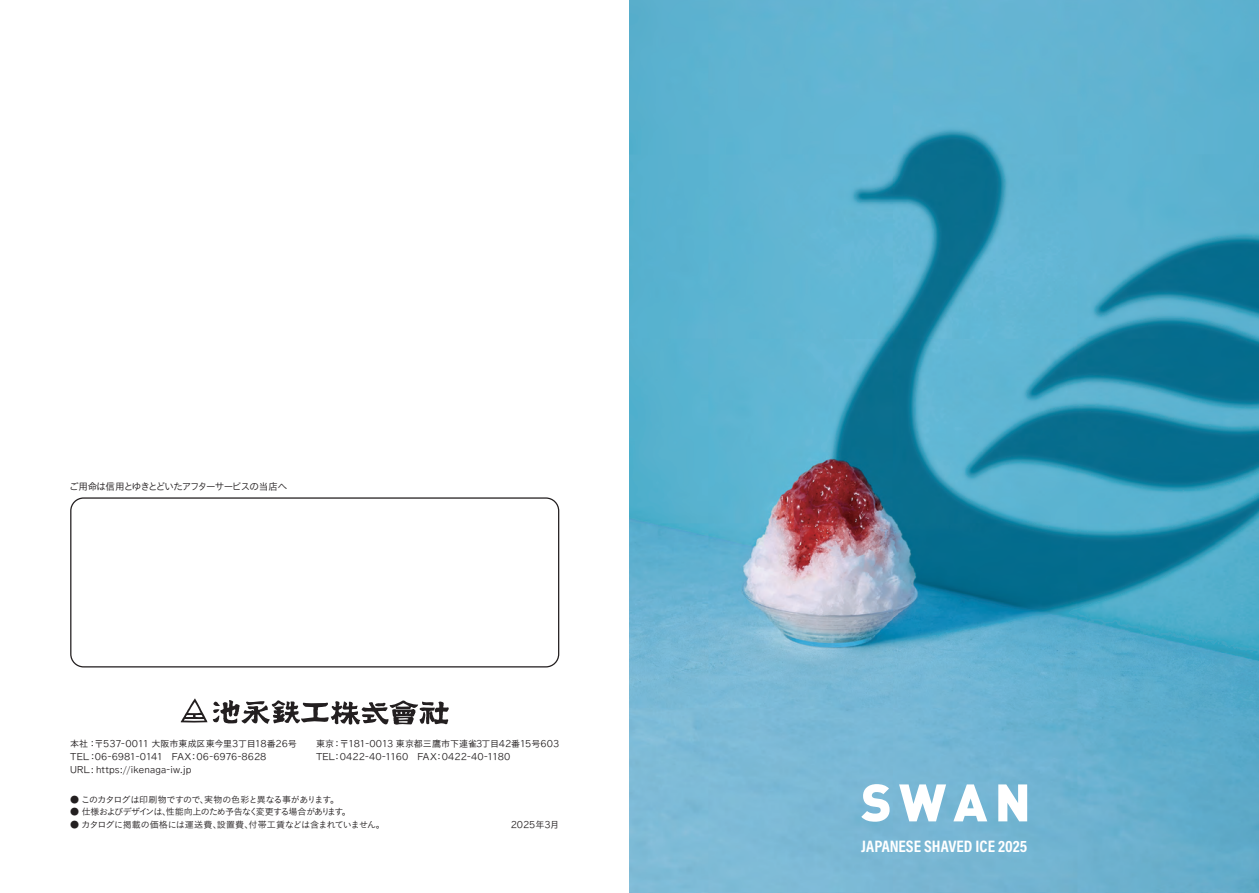
<style>
.page{position:relative;width:1259px;height:893px;background:#fff}
.page>*{position:absolute;margin:0;border:0;box-sizing:border-box;transform-origin:0 0}
.t1{font:700 16.65px "Acumin Pro Cond";color:#fff}
.製品コピー{font:9.6px "TB Go Std L";letter-spacing:-.085em;color:#231f20}
.t2{font:9px "TB Go Std L";letter-spacing:-.005em;color:#231f20}
.本文{font:9px "Koburina Go Std N W3";letter-spacing:-.07em;color:#231f20}
.本文-2{font:9px "Koburina Go Std N W3";letter-spacing:-.035em;color:#231f20}
.t3{font:9px "TB Go Std L";letter-spacing:.015em;color:#231f20}
</style>
<div class="page">
<img style="left:629px;top:0;width:630px;height:893px">
<svg style="left:861px;top:784px;width:28px;height:38px"></svg>
<svg style="left:899px;top:784px;width:47px;height:37px"></svg>
<svg style="left:953px;top:784px;width:34px;height:37px"></svg>
<svg style="left:998px;top:784px;width:29px;height:37px"></svg>
<div style="left:70px;top:497px;width:489px;height:170px;border:1px solid #231f20;border-radius:13px"></div>
<svg style="left:181px;top:698px;width:26px;height:25px"></svg>
<svg style="left:213px;top:700px;width:236px;height:25px"></svg>
<p class="製品コピー" style="left:69px;top:478px;width:219px">ご用命は信用とゆきとどいたアフターサービスの当店へ</p>
<p class="t2" style="left:70px;top:736px;width:228px">本社 :〒537-0011 大阪市東成区東今里3丁目18番26号</p>
<p class="t2" style="left:70px;top:749px;width:198px">TEL :06-6981-0141　FAX:06-6976-8628</p>
<p class="t3" style="left:70px;top:762px;width:123px">URL: https://ikenaga-iw.jp</p>
<p class="t2" style="left:316px;top:736px;width:245px">東京 :〒181-0013 東京都三鷹市下連雀３丁目42番15号603</p>
<p class="t2" style="left:316px;top:749px;width:196px">TEL:0422-40-1160　FAX:0422-40-1180</p>
<p class="本文" style="left:70px;top:792px;width:270px">● このカタログは印刷物ですので、実物の色彩と異なる事があります。</p>
<p class="本文" style="left:70px;top:805px;width:282px">● 仕様およびデザインは、性能向上のため予告なく変更する場合があります。</p>
<p class="本文-2" style="left:70px;top:818px;width:316px">● カタログに掲載の価格には運送費、設置費、付帯工賃などは含まれていません。</p>
<p class="t2" style="left:511px;top:817px;width:50px">2025年3月</p>
<p class="t1" style="left:861px;top:836px;width:167px">JAPANESE SHAVED ICE 2025</p>
</div>
